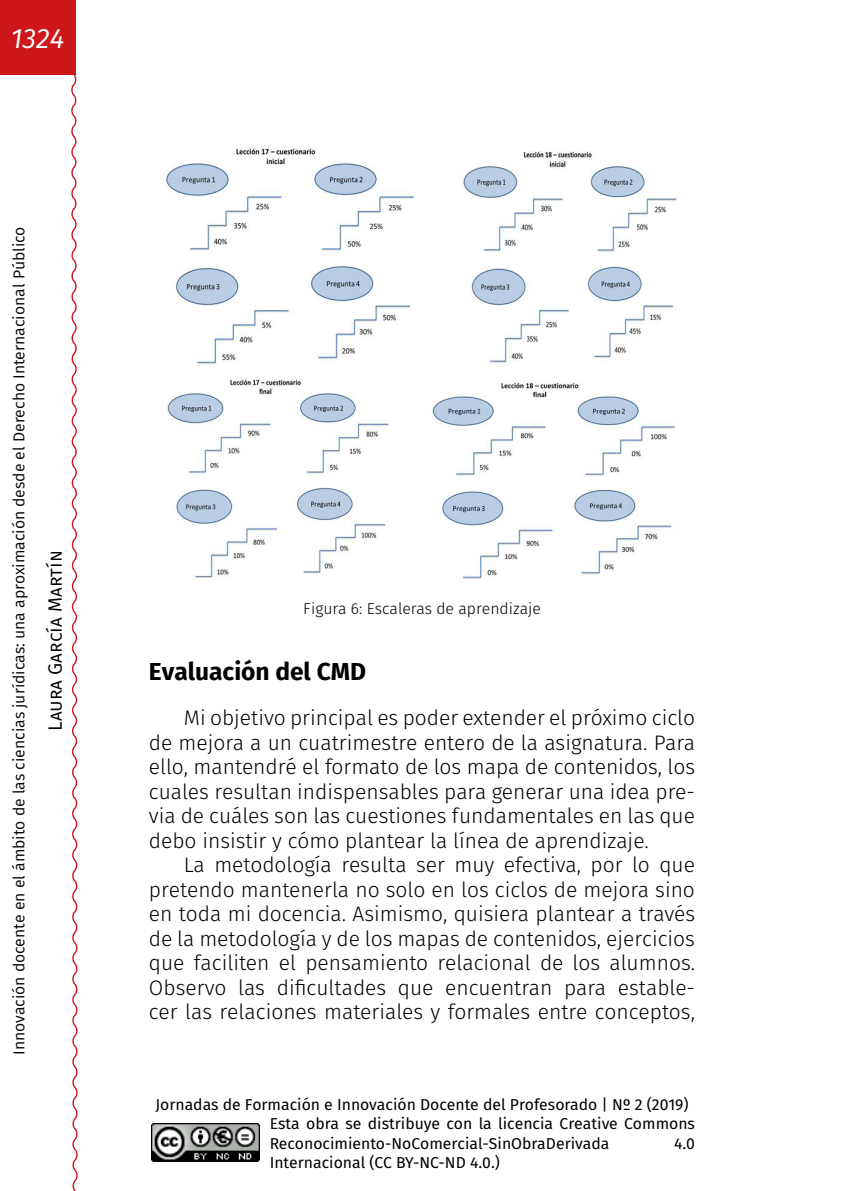
<style>
.page{position:relative;width:844px;height:1191px;background:#fff}
.page>*{position:absolute;margin:0;border:0;box-sizing:border-box;transform-origin:0 0}
.t1{font:italic 28px "Fira Sans";color:#fff}
._40_Enunciado_01{font:700 24.5px "Fira Sans";color:#000}
._00_texto_normal{font:300 21px/24.5px "Fira Sans";color:#000;text-align:justify}
.t2{font:19.25px "Fira Sans";color:#000}
.t3{font:15.75px/19.2px "Fira Sans";color:#000}
.t4{font:15.75px "Fira Sans";color:#000}
._95_Pies_de_fotos_ce{font:300 15.75px "Fira Sans";color:#000}
</style>
<div class="page">
<div style="left:0;top:0;width:75px;height:74px;background:#cd171a"></div>
<svg style="left:69px;top:72px;width:9px;height:1119px"></svg>
<img style="left:151px;top:1123px;width:109px;height:38px">
<img style="left:166px;top:148px;width:511px;height:434px">
<h1 class="t1" style="left:11px;top:18px;width:55px">1324</h1>
<p class="t4" style="left:8px;top:1054px;width:830px;rotate:-90deg">Innovación docente en el ámbito de las ciencias jurídicas: una aproximación desde el Derecho Internacional Público</p>
<p class="t2" style="left:41px;top:731px;width:182px;rotate:-90deg">Laura García Martín</p>
<p class="_95_Pies_de_fotos_ce" style="left:303px;top:597px;width:239px">Figura 6: Escaleras de aprendizaje</p>
<p class="_40_Enunciado_01" style="left:149px;top:654px;width:219px">Evaluación del CMD</p>
<p class="_00_texto_normal" style="left:149px;top:705px;width:547px;text-indent:35px">Mi objetivo principal es poder extender el próximo ciclo de mejora a un cuatrimestre entero de la asignatura. Para ello, mantendré el formato de los mapa de contenidos, los cuales resultan indispensables para generar una idea pre&shy;via de cuáles son las cuestiones fundamentales en las que debo insistir y cómo plantear la línea de aprendizaje.</p>
<p class="_00_texto_normal" style="left:149px;top:852px;width:547px;text-indent:35px">La metodología resulta ser muy efectiva, por lo que pretendo mantenerla no solo en los ciclos de mejora sino en toda mi docencia. Asimismo, quisiera plantear a través de la metodología y de los mapas de contenidos, ejercicios que faciliten el pensamiento relacional de los alumnos.<br>Observo las dificultades que encuentran para estable&shy;cer las relaciones materiales y formales entre conceptos,</p>
<p class="t3" style="left:270px;top:1095px;width:426px;text-indent:-114px">Jornadas de Formación e Innovación Docente del Profesorado | Nº 2 (2019)<br>Esta obra se distribuye con la licencia Creative Commons<br>Reconocimiento-NoComercial-SinObraDerivada</p>
<p class="t3" style="left:674px;top:1133px;width:22px">4.0</p>
<p class="t3" style="left:270px;top:1152px;width:231px">Internacional (CC BY-NC-ND 4.0.)</p>
</div>
